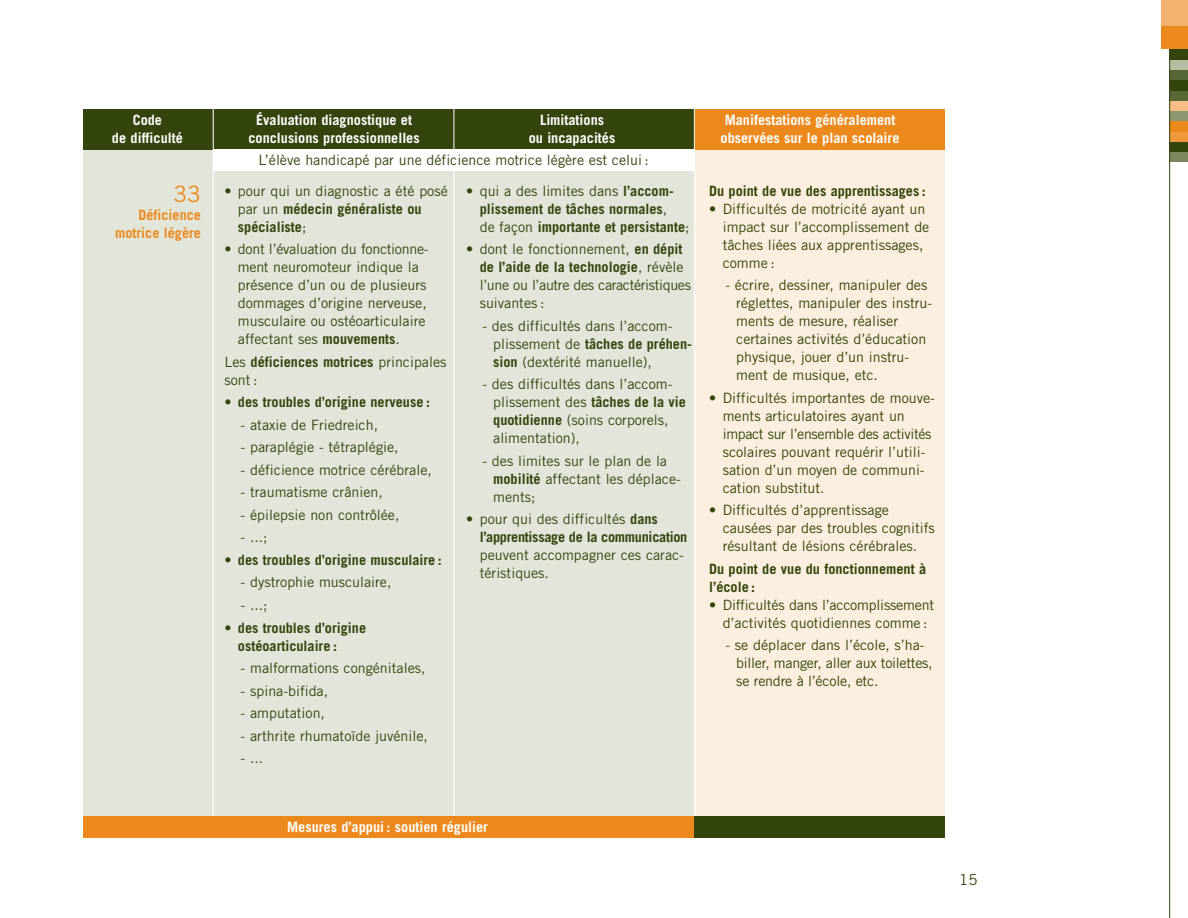
<style>
.page{position:relative;width:1188px;height:918px;background:#fff}
.page>*{position:absolute;margin:0;border:0;box-sizing:border-box;transform-origin:0 0}
.t1{font:22.5px "Trade Gothic";color:#ec891c}
.t2{font:15px "Trade Gothic";color:#33450d}
.t3{font:14.25px/18px "Trade Gothic";color:#33450d}
.t4{font:700 14.25px/18px "Trade Gothic";color:#33450d}
.t5{font:700 14.25px/18px "Trade Gothic";color:#fff;text-align:center}
.t6{font:700 14.25px/18px "Trade Gothic";letter-spacing:-.02em;color:#33450d}
.t7{font:700 14.25px/18px "Trade Gothic";color:#ec891c;text-align:right}
.s1{font-weight:700}
.s2{font-weight:400}
</style>
<div class="page">
<div style="left:1170px;top:152px;width:18px;height:10px;background:#7a885c"></div>
<div style="left:1170px;top:141px;width:18px;height:11px;background:#33450d"></div>
<div style="left:1170px;top:131px;width:18px;height:10px;background:#ee973b"></div>
<div style="left:1170px;top:121px;width:18px;height:10px;background:#ec891c"></div>
<div style="left:1170px;top:111px;width:18px;height:10px;background:#8c9871"></div>
<div style="left:1170px;top:100px;width:18px;height:11px;background:#f6be85"></div>
<div style="left:1170px;top:90px;width:18px;height:10px;background:#576736"></div>
<div style="left:1170px;top:80px;width:18px;height:10px;background:#33450d"></div>
<div style="left:1170px;top:70px;width:18px;height:10px;background:#576736"></div>
<div style="left:1170px;top:59px;width:18px;height:11px;background:#b5bea2"></div>
<div style="left:1170px;top:49px;width:18px;height:10px;background:#33450d"></div>
<div style="left:1161px;top:26px;width:27px;height:23px;background:#ec891c"></div>
<div style="left:1161px;top:0;width:27px;height:26px;background:#f4b271"></div>
<hr style="left:1169px;top:49px;width:1px;height:869px;background:#33450d">
<div style="left:83px;top:109px;width:855px;height:729px;background:#e2e6da"></div>
<div style="left:695px;top:109px;width:250px;height:729px;background:#fdefe0"></div>
<div style="left:83px;top:109px;width:855px;height:40px;background:#33450d"></div>
<div style="left:695px;top:109px;width:250px;height:40px;background:#ec891c"></div>
<hr style="left:213px;top:109px;width:1px;height:729px;background:#fff">
<hr style="left:454px;top:109px;width:1px;height:729px;background:#fff">
<hr style="left:694px;top:109px;width:1px;height:729px;background:#fff">
<div style="left:83px;top:817px;width:862px;height:21px;background:#ec891c"></div>
<div style="left:694px;top:817px;width:251px;height:21px;background:#33450d"></div>
<div style="left:213px;top:150px;width:481px;height:21px;background:#fff"></div>
<p class="t5" style="left:112px;top:112px;width:72px">Code<br>de difficulté</p>
<p class="t5" style="left:248px;top:112px;width:173px">Évaluation diagnostique et conclusions professionnelles</p>
<p class="t5" style="left:529px;top:112px;width:88px">Limitations<br>ou incapacités</p>
<p class="t5" style="left:721px;top:112px;width:180px;text-align:left">Manifestations généralement observées sur le plan scolaire</p>
<h1 class="t1" style="left:174px;top:185px;width:29px">33</h1>
<p class="t7" style="left:115px;top:207px;width:87px">Déficience motrice légère</p>
<p class="t3" style="left:259px;top:152px;width:392px">L’élève handicapé par une déficience motrice légère est celui :</p>
<p class="t3" style="left:238px;top:183px;width:211px;text-indent:-14px">• pour qui un diagnostic a été posé par un <span class="s1">médecin généraliste ou spécialiste</span>;</p>
<p class="t3" style="left:238px;top:241px;width:192px;text-indent:-14px">• dont l’évaluation du fonctionne&shy;ment neuromoteur indique la présence d’un ou de plusieurs dommages d’origine nerveuse, musculaire ou ostéoarticulaire affectant ses <span class="s1">mouvements</span>.</p>
<p class="t3" style="left:224px;top:354px;width:224px">Les <span class="s1">déficiences motrices</span> principales sont :</p>
<p class="t4" style="left:224px;top:394px;width:207px"><span class="s2">•</span> des troubles d’origine nerveuse :</p>
<p class="t3" style="left:241px;top:417px;width:139px">- ataxie de Friedreich,</p>
<p class="t3" style="left:241px;top:439px;width:159px">- paraplégie - tétraplégie,</p>
<p class="t3" style="left:241px;top:462px;width:193px">- déficience motrice cérébrale,</p>
<p class="t3" style="left:241px;top:485px;width:144px">- traumatisme crânien,</p>
<p class="t3" style="left:241px;top:507px;width:160px">- épilepsie non contrôlée,</p>
<p class="t3" style="left:241px;top:530px;width:28px">- ...;</p>
<p class="t4" style="left:224px;top:552px;width:219px"><span class="s2">•</span> des troubles d’origine musculaire :</p>
<p class="t3" style="left:241px;top:575px;width:152px">- dystrophie musculaire,</p>
<p class="t3" style="left:241px;top:597px;width:28px">- ...;</p>
<p class="t4" style="left:238px;top:620px;width:130px;text-indent:-14px"><span class="s2">•</span> des troubles d’origine ostéoarticulaire :</p>
<p class="t3" style="left:241px;top:660px;width:186px">- malformations congénitales,</p>
<p class="t3" style="left:241px;top:683px;width:89px">- spina-bifida,</p>
<p class="t3" style="left:241px;top:705px;width:86px">- amputation,</p>
<p class="t3" style="left:241px;top:728px;width:189px">- arthrite rhumatoïde juvénile,</p>
<p class="t3" style="left:241px;top:750px;width:24px">- ...</p>
<p class="t4" style="left:480px;top:183px;width:211px;text-indent:-13px"><span class="s2">• qui a des limites dans</span> l’accom&shy;plissement de tâches normales<span class="s2">,<br>de façon</span> importante et persistante<span class="s2">;</span></p>
<p class="t3" style="left:480px;top:241px;width:213px;text-indent:-14px">• dont le fonctionnement, <span class="s1">en dépit de l’aide de la technologie</span>, révèle l’une ou l’autre des caractéristiques suivantes :</p>
<p class="t3" style="left:493px;top:318px;width:200px;text-indent:-11px">- des difficultés dans l’accom&shy;plissement de <span class="s1">tâches de préhen&shy;sion</span> (dextérité manuelle),</p>
<p class="t3" style="left:493px;top:376px;width:194px;text-indent:-11px">- des difficultés dans l’accom&shy;plissement des <span class="s1">tâches de la vie quotidienne</span> (soins corporels, alimentation),</p>
<p class="t3" style="left:493px;top:453px;width:189px;text-indent:-11px">- des limites sur le plan de la <span class="s1">mobilité</span> affectant les déplace&shy;ments;</p>
<p class="t6" style="left:480px;top:512px;width:209px;text-indent:-14px"><span class="s2">• pour qui des difficultés</span> dans l’apprentissage de la communication</p>
<p class="t3" style="left:480px;top:548px;width:206px">peuvent accompagner ces carac&shy;téristiques.</p>
<p class="t4" style="left:709px;top:183px;width:218px">Du point de vue des apprentissages :</p>
<p class="t3" style="left:723px;top:201px;width:208px;text-indent:-14px">• Difficultés de motricité ayant un impact sur l’accomplissement de tâches liées aux apprentissages, comme :</p>
<p class="t3" style="left:736px;top:277px;width:197px;text-indent:-11px">- écrire, dessiner, manipuler des réglettes, manipuler des instru&shy;ments de mesure, réaliser certaines activités d’éducation physique, jouer d’un instru&shy;ment de musique, etc.</p>
<p class="t3" style="left:723px;top:390px;width:214px;text-indent:-14px">• Difficultés importantes de mouve&shy;ments articulatoires ayant un impact sur l’ensemble des activités scolaires pouvant requérir l’utili&shy;sation d’un moyen de communi&shy;cation substitut.</p>
<p class="t3" style="left:723px;top:502px;width:214px;text-indent:-14px">• Difficultés d’apprentissage causées par des troubles cognitifs résultant de lésions cérébrales.</p>
<p class="t4" style="left:709px;top:561px;width:218px">Du point de vue du fonctionnement à l’école :</p>
<p class="t3" style="left:709px;top:597px;width:226px;text-align:center">• Difficultés dans l’accomplissement d’activités quotidiennes comme :</p>
<p class="t3" style="left:736px;top:637px;width:198px;text-indent:-11px">- se déplacer dans l’école, s’ha&shy;biller, manger, aller aux toilettes, se rendre à l’école, etc.</p>
<p class="t5" style="left:287px;top:819px;width:202px">Mesures d’appui : soutien régulier</p>
<p class="t2" style="left:959px;top:874px;width:20px">15</p>
</div>
